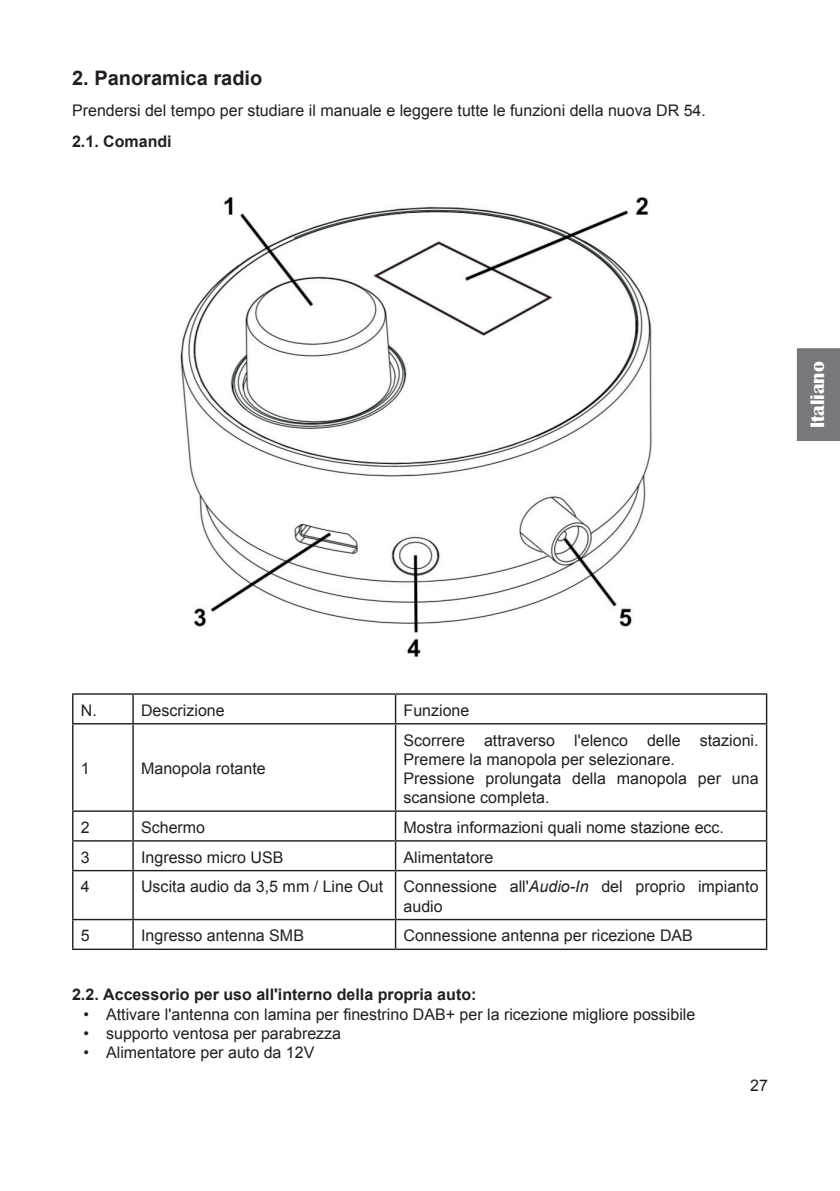
<style>
.page{position:relative;width:840px;height:1191px;background:#fff}
.page>*{position:absolute;margin:0;border:0;box-sizing:border-box;transform-origin:0 0}
.t1{font:700 20px "Arial";color:#231f20}
.t2{font:700 20px "Britannic";color:#fff}
.t3{font:16px/19.2px "Arial";color:#231f20}
.t4{font:700 16px "Arial";color:#231f20}
.s1{font-style:italic}
</style>
<div class="page">
<div style="left:796px;top:348px;width:43px;height:93px;background:#76787b"></div>
<img style="left:180px;top:196px;width:472px;height:461px">
<hr style="left:72px;top:693px;width:61px;height:1px;background:#231f20">
<svg style="left:72px;top:694px;width:1px;height:29px"></svg>
<hr style="left:133px;top:693px;width:262px;height:1px;background:#231f20">
<hr style="left:132px;top:694px;width:2px;height:29px;background:#231f20">
<hr style="left:395px;top:693px;width:371px;height:1px;background:#231f20">
<hr style="left:394px;top:694px;width:2px;height:29px;background:#231f20">
<svg style="left:765px;top:694px;width:1px;height:29px"></svg>
<hr style="left:72px;top:723px;width:61px;height:1px;background:#231f20">
<hr style="left:72px;top:724px;width:1px;height:86px;background:#231f20">
<hr style="left:133px;top:723px;width:262px;height:1px;background:#231f20">
<hr style="left:132px;top:724px;width:2px;height:86px;background:#231f20">
<hr style="left:395px;top:723px;width:371px;height:1px;background:#231f20">
<hr style="left:394px;top:724px;width:2px;height:86px;background:#231f20">
<hr style="left:765px;top:724px;width:1px;height:86px;background:#231f20">
<hr style="left:72px;top:810px;width:61px;height:2px;background:#231f20">
<hr style="left:133px;top:810px;width:262px;height:2px;background:#231f20">
<hr style="left:132px;top:812px;width:2px;height:28px;background:#231f20">
<hr style="left:395px;top:810px;width:371px;height:2px;background:#231f20">
<hr style="left:394px;top:812px;width:2px;height:28px;background:#231f20">
<hr style="left:72px;top:840px;width:61px;height:1px;background:#231f20">
<svg style="left:72px;top:812px;width:1px;height:58px"></svg>
<hr style="left:133px;top:840px;width:262px;height:1px;background:#231f20">
<hr style="left:132px;top:841px;width:2px;height:29px;background:#231f20">
<hr style="left:395px;top:840px;width:371px;height:1px;background:#231f20">
<hr style="left:394px;top:841px;width:2px;height:29px;background:#231f20">
<svg style="left:765px;top:812px;width:1px;height:58px"></svg>
<hr style="left:72px;top:870px;width:61px;height:1px;background:#231f20">
<hr style="left:72px;top:871px;width:1px;height:48px;background:#231f20">
<hr style="left:133px;top:870px;width:262px;height:1px;background:#231f20">
<hr style="left:132px;top:871px;width:2px;height:48px;background:#231f20">
<hr style="left:395px;top:870px;width:371px;height:1px;background:#231f20">
<hr style="left:394px;top:871px;width:2px;height:48px;background:#231f20">
<hr style="left:765px;top:871px;width:1px;height:48px;background:#231f20">
<hr style="left:72px;top:919px;width:61px;height:1px;background:#231f20">
<svg style="left:72px;top:920px;width:1px;height:28px"></svg>
<hr style="left:133px;top:919px;width:262px;height:1px;background:#231f20">
<hr style="left:132px;top:920px;width:2px;height:28px;background:#231f20">
<hr style="left:395px;top:919px;width:371px;height:1px;background:#231f20">
<hr style="left:394px;top:920px;width:2px;height:28px;background:#231f20">
<svg style="left:765px;top:920px;width:1px;height:28px"></svg>
<hr style="left:72px;top:948px;width:61px;height:2px;background:#231f20">
<hr style="left:133px;top:948px;width:262px;height:2px;background:#231f20">
<hr style="left:395px;top:948px;width:371px;height:2px;background:#231f20">
<p class="t1" style="left:72px;top:65px;width:192px">2. Panoramica radio</p>
<p class="t3" style="left:72px;top:101px;width:635px">Prendersi del tempo per studiare il manuale e leggere tutte le funzioni della nuova DR 54.</p>
<p class="t4" style="left:72px;top:130px;width:101px">2.1. Comandi</p>
<p class="t2" style="left:805px;top:428px;width:69px;rotate:-90deg">Italiano</p>
<p class="t3" style="left:81px;top:700px;width:17px">N.</p>
<p class="t3" style="left:141px;top:700px;width:85px">Descrizione</p>
<p class="t3" style="left:403px;top:700px;width:67px">Funzione</p>
<p class="t3" style="left:81px;top:759px;width:10px">1</p>
<p class="t3" style="left:141px;top:759px;width:126px">Manopola rotante</p>
<p class="t3" style="left:403px;top:730px;width:356px">Scorrere attraverso l'elenco delle stazioni.<br>Premere la manopola per selezionare.<br>Pressione prolungata della manopola per una scansione completa.</p>
<p class="t3" style="left:81px;top:818px;width:10px">2</p>
<p class="t3" style="left:141px;top:818px;width:66px">Schermo</p>
<p class="t3" style="left:403px;top:818px;width:322px">Mostra informazioni quali nome stazione ecc.</p>
<p class="t3" style="left:81px;top:847px;width:10px">3</p>
<p class="t3" style="left:141px;top:847px;width:144px">Ingresso micro USB</p>
<p class="t3" style="left:403px;top:847px;width:91px">Alimentatore</p>
<p class="t3" style="left:81px;top:877px;width:10px">4</p>
<p class="t3" style="left:141px;top:877px;width:243px">Uscita audio da 3,5 mm / Line Out</p>
<p class="t3" style="left:403px;top:877px;width:356px">Connessione all'<span class="s1">Audio-In</span> del proprio impianto audio</p>
<p class="t3" style="left:81px;top:926px;width:10px">5</p>
<p class="t3" style="left:141px;top:926px;width:164px">Ingresso antenna SMB</p>
<p class="t3" style="left:403px;top:926px;width:291px">Connessione antenna per ricezione DAB</p>
<p class="t4" style="left:72px;top:984px;width:405px">2.2. Accessorio per uso all'interno della propria auto:</p>
<p class="t3" style="left:83px;top:1004px;width:613px">• Attivare l'antenna con lamina per finestrino DAB+ per la ricezione migliore possibile</p>
<p class="t3" style="left:83px;top:1023px;width:259px">• supporto ventosa per parabrezza</p>
<p class="t3" style="left:83px;top:1043px;width:232px">• Alimentatore per auto da 12V</p>
<p class="t3" style="left:749px;top:1075px;width:19px">27</p>
</div>
